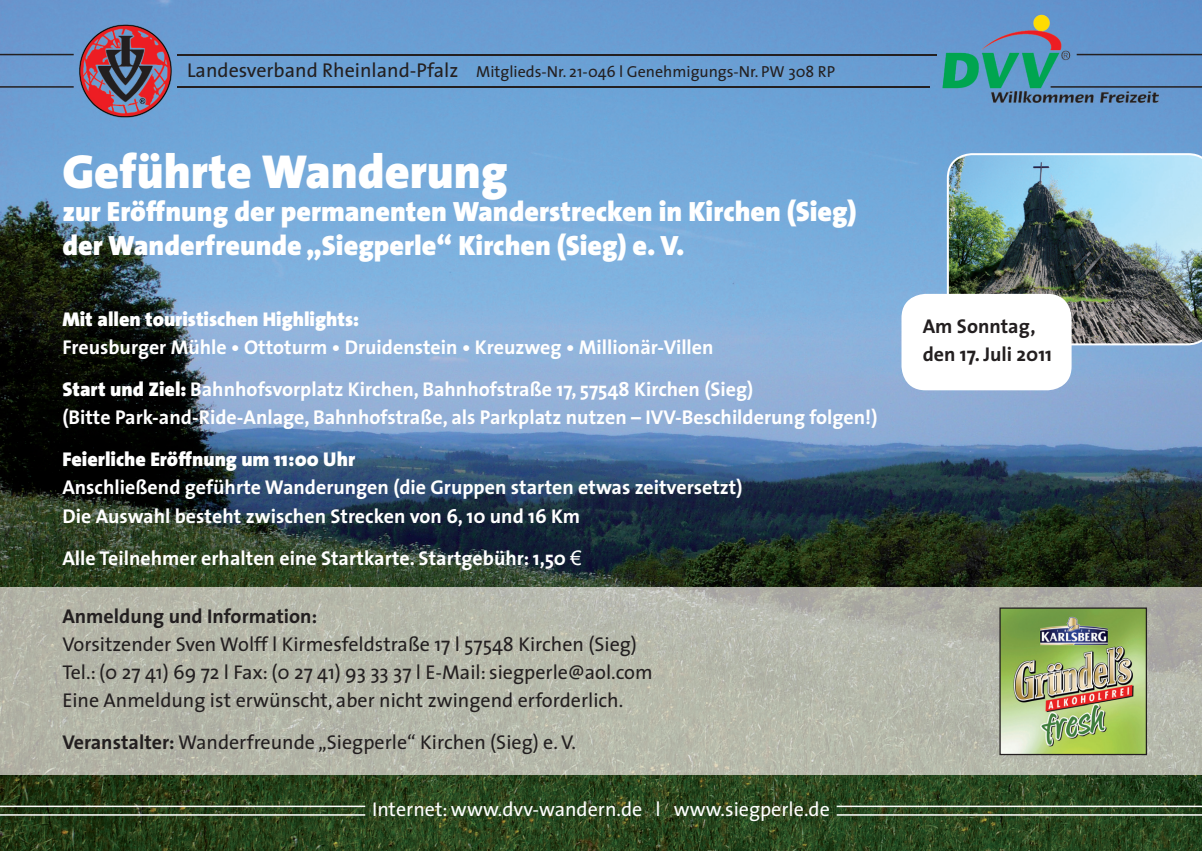
<style>
.page{position:relative;width:1202px;height:851px;background:#fff}
.page>*{position:absolute;margin:0;border:0;box-sizing:border-box;transform-origin:0 0}
.t1{font:900 48px "The Sans";color:#fff}
.t2{font:900 28px/33.6px "The Sans";color:#fff}
.t3{font:700 20px/42px "The Sans";color:#fff}
.t4{font:20px/28px "The Sans";color:#231f20}
.t5{font:900 20px "The Sans";color:#fff}
.t6{font:700 20px/28px "The Sans";color:#231f20}
.t7{font:20px "The Sans";color:#fff}
.t8{font:16px "The Sans";color:#231f20}
.s1{font-size:20px}
.s2{font-weight:900}
.s3{font-family:"Arial";font-weight:400}
.s4{font-weight:700}
</style>
<div class="page">
<img style="left:0;top:0;width:1202px;height:850px">
<img style="left:0;top:587px;width:1202px;height:187px">
<img style="left:943px;top:14px;width:215px;height:89px">
<hr style="left:1077px;top:54px;width:125px;height:1px;background:#231f20">
<hr style="left:1051px;top:86px;width:151px;height:2px;background:#231f20">
<hr style="left:177px;top:54px;width:760px;height:1px;background:#231f20">
<hr style="left:177px;top:86px;width:753px;height:2px;background:#231f20">
<img style="left:75px;top:21px;width:102px;height:101px">
<hr style="left:0;top:54px;width:74px;height:1px;background:#231f20">
<hr style="left:0;top:86px;width:74px;height:2px;background:#231f20">
<hr style="left:0;top:805px;width:365px;height:2px;background:#fff">
<hr style="left:0;top:814px;width:365px;height:1px;background:#fff">
<hr style="left:837px;top:805px;width:365px;height:2px;background:#fff">
<hr style="left:837px;top:814px;width:365px;height:1px;background:#fff">
<img style="left:1001px;top:609px;width:144px;height:144px">
<div style="left:999px;top:607px;width:148px;height:148px;border:1px solid #231f20"></div>
<img style="left:947px;top:153px;width:255px;height:192px">
<div style="left:901px;top:294px;width:170px;height:96px;background:#fff;border-radius:24px"></div>
<p class="t8" style="left:187px;top:58px;width:650px"><span class="s1">Landesverband Rheinland-Pfalz</span> Mitglieds-Nr. 21-046 l Genehmigungs-Nr. PW 308 RP</p>
<h1 class="t1" style="left:62px;top:131px;width:447px">Geführte Wanderung</h1>
<h2 class="t2" style="left:62px;top:194px;width:796px">zur Eröffnung der permanenten Wanderstrecken in Kirchen (Sieg) der Wanderfreunde „Siegperle“ Kirchen (Sieg) e. V.</h2>
<p class="t5" style="left:62px;top:302px;width:298px">Mit allen touristischen Highlights:</p>
<p class="t3" style="left:62px;top:326px;width:692px">Freusburger Mühle • Ottoturm • Druidenstein • Kreuzweg • Millionär-Villen<br><span class="s2">Start und Ziel:</span> Bahnhofsvorplatz Kirchen, Bahnhofstraße 17, 57548 Kirchen (Sieg)</p>
<p class="t3" style="left:62px;top:396px;width:817px">(Bitte Park-and-Ride-Anlage, Bahnhofstraße, als Parkplatz nutzen – IVV-Beschilderung folgen!)</p>
<p class="t5" style="left:62px;top:442px;width:294px">Feierliche Eröffnung um 11:00 Uhr</p>
<p class="t3" style="left:62px;top:473px;width:682px;line-height:28px">Anschließend geführte Wanderungen (die Gruppen starten etwas zeitversetzt)<br>Die Auswahl besteht zwischen Strecken von 6, 10 und 16 Km</p>
<p class="t3" style="left:62px;top:536px;width:521px">Alle Teilnehmer erhalten eine Startkarte. Startgebühr: 1,50 <span class="s3">€</span></p>
<p class="t6" style="left:62px;top:601px;width:256px">Anmeldung und Information:</p>
<p class="t4" style="left:62px;top:629px;width:592px">Vorsitzender Sven Wolff l Kirmesfeldstraße 17 l 57548 Kirchen (Sieg)<br>Tel.: (0 27 41) 69 72 l Fax: (0 27 41) 93 33 37 l E-Mail: siegperle@aol.com<br>Eine Anmeldung ist erwünscht, aber nicht zwingend erforderlich.</p>
<p class="t4" style="left:62px;top:727px;width:515px"><span class="s4">Veranstalter:</span> Wanderfreunde „Siegperle“ Kirchen (Sieg) e. V.</p>
<p class="t7" style="left:372px;top:792px;width:459px">Internet: www.dvv-wandern.de l www.siegperle.de</p>
<p class="t6" style="left:923px;top:312px;width:131px">Am Sonntag, den 17. Juli 2011</p>
</div>
